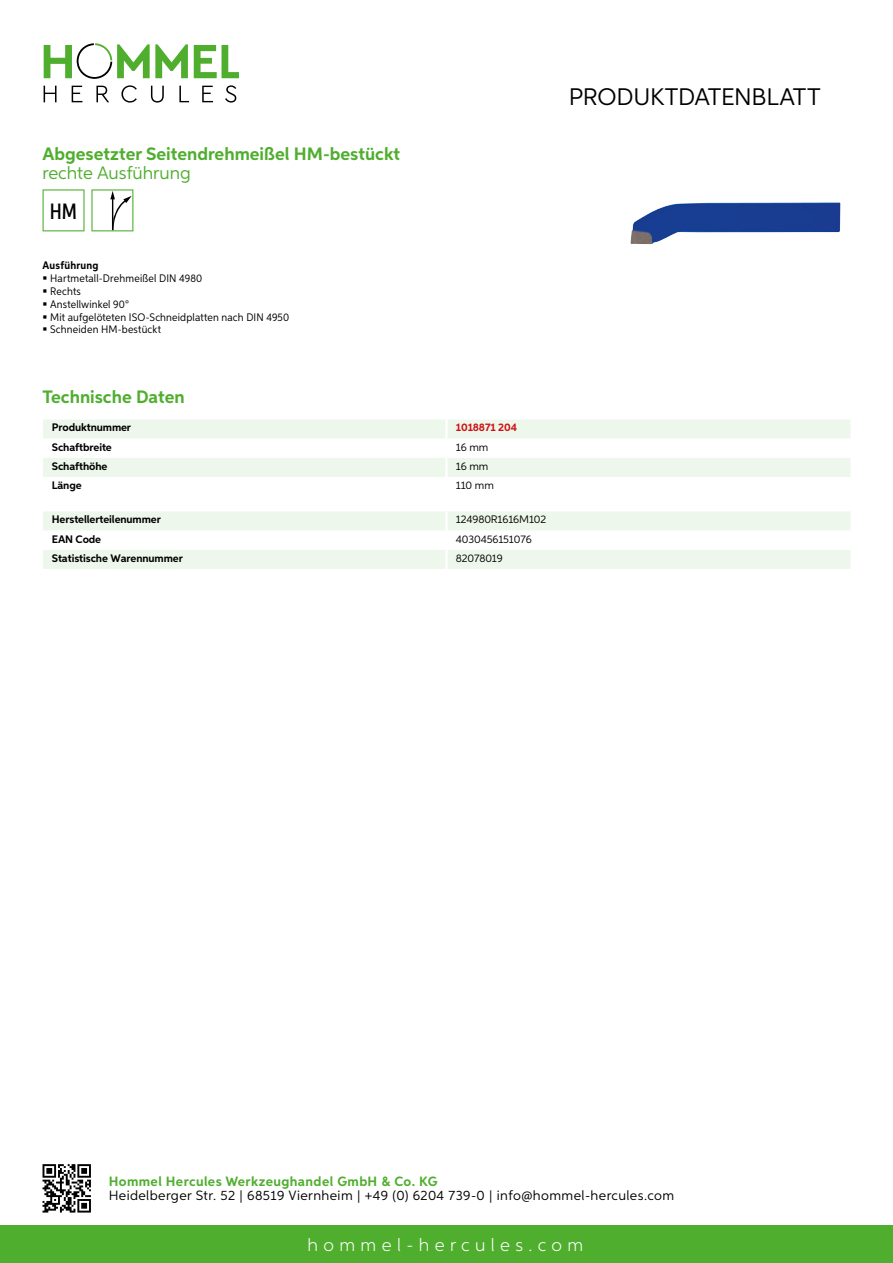
<style>
.page{position:relative;width:893px;height:1263px;background:#fff}
.page>*{position:absolute;margin:0;border:0;box-sizing:border-box;transform-origin:0 0}
.t1{font:24px "Aspira";letter-spacing:-.01em;color:#000}
.t2{font:500 22.2px "Aspira XX Nar";color:#000}
.t3{font:700 18px "Aspira";color:#50ae2f}
.t4{font:300 18px "Aspira";letter-spacing:.3em;color:#fff}
.t5{font:18px "Aspira";color:#50ae2f}
.t6{font:13.5px "Aspira";letter-spacing:.03em;color:#000}
.t7{font:700 13.5px "Aspira";letter-spacing:.03em;color:#50ae2f}
.t8{font:10.95px/12.8px "Aspira Nar";letter-spacing:.015em;color:#000}
.t9{font:700 10.95px "Aspira";letter-spacing:-.01em;color:#000}
.t10{font:10.95px "Aspira";letter-spacing:-.01em;color:#000}
.t11{font:700 10.95px "Aspira";letter-spacing:-.01em;color:#cd1013}
.t12{font:700 10.95px "Aspira Nar";letter-spacing:.02em;color:#000}
</style>
<div class="page">
<div style="left:0;top:1226px;width:893px;height:37px;background:#50ae2f"></div>
<svg style="left:43px;top:1164px;width:48px;height:48px"></svg>
<svg style="left:194px;top:45px;width:45px;height:33px"></svg>
<svg style="left:44px;top:43px;width:144px;height:36px"></svg>
<svg style="left:44px;top:86px;width:13px;height:16px"></svg>
<svg style="left:72px;top:86px;width:10px;height:16px"></svg>
<svg style="left:96px;top:86px;width:13px;height:16px"></svg>
<svg style="left:121px;top:85px;width:16px;height:18px"></svg>
<svg style="left:151px;top:86px;width:13px;height:17px"></svg>
<svg style="left:179px;top:86px;width:10px;height:16px"></svg>
<svg style="left:202px;top:86px;width:11px;height:16px"></svg>
<svg style="left:225px;top:85px;width:11px;height:18px"></svg>
<div style="left:43px;top:420px;width:807px;height:18px;background:#eef7eb"></div>
<div style="left:43px;top:458px;width:807px;height:19px;background:#eef7eb"></div>
<hr style="left:445px;top:419px;width:3px;height:20px;background:#fff">
<hr style="left:445px;top:458px;width:3px;height:19px;background:#fff">
<svg style="left:43px;top:511px;width:807px;height:58px"></svg>
<hr style="left:445px;top:550px;width:3px;height:19px;background:#fff">
<svg style="left:43px;top:189px;width:42px;height:42px"></svg>
<svg style="left:91px;top:189px;width:42px;height:42px"></svg>
<img style="left:630px;top:202px;width:210px;height:42px">
<h3 class="t3" style="left:43px;top:142px;width:359px">Abgesetzter Seitendrehmeißel HM-bestückt</h3>
<h3 class="t5" style="left:43px;top:162px;width:150px">rechte Ausführung</h3>
<h2 class="t2" style="left:50px;top:197px;width:29px">HM</h2>
<p class="t12" style="left:43px;top:259px;width:58px">Ausführung</p>
<p class="t8" style="left:50px;top:272px;width:241px">Hartmetall-Drehmeißel DIN 4980<br>Rechts<br>Anstellwinkel 90°<br>Mit aufgelöteten ISO-Schneidplatten nach DIN 4950<br>Schneiden HM-bestückt</p>
<h3 class="t3" style="left:43px;top:385px;width:144px">Technische Daten</h3>
<p class="t9" style="left:52px;top:421px;width:81px">Produktnummer</p>
<p class="t11" style="left:456px;top:421px;width:63px">1018871 204</p>
<p class="t9" style="left:52px;top:440px;width:61px">Schaftbreite</p>
<p class="t10" style="left:456px;top:440px;width:34px">16 mm</p>
<p class="t9" style="left:52px;top:459px;width:57px">Schafthöhe</p>
<p class="t10" style="left:456px;top:459px;width:34px">16 mm</p>
<p class="t9" style="left:52px;top:478px;width:31px">Länge</p>
<p class="t10" style="left:456px;top:478px;width:40px">110 mm</p>
<p class="t9" style="left:52px;top:513px;width:111px">Herstellerteilenummer</p>
<p class="t10" style="left:456px;top:513px;width:92px">124980R1616M102</p>
<p class="t9" style="left:52px;top:532px;width:51px">EAN Code</p>
<p class="t10" style="left:456px;top:532px;width:77px">4030456151076</p>
<p class="t9" style="left:52px;top:551px;width:132px">Statistische Warennummer</p>
<p class="t10" style="left:456px;top:551px;width:48px">82078019</p>
<h1 class="t1" style="left:569px;top:82px;width:253px">Produktdatenblatt</h1>
<p class="t7" style="left:109px;top:1172px;width:330px">Hommel Hercules Werkzeughandel GmbH &amp; Co. KG</p>
<p class="t6" style="left:109px;top:1187px;width:567px">Heidelberger Str. 52 | 68519 Viernheim | +49 (0) 6204 739-0 | info@hommel-hercules.com</p>
<h3 class="t4" style="left:307px;top:1234px;width:277px">hommel-hercules.com</h3>
</div>
